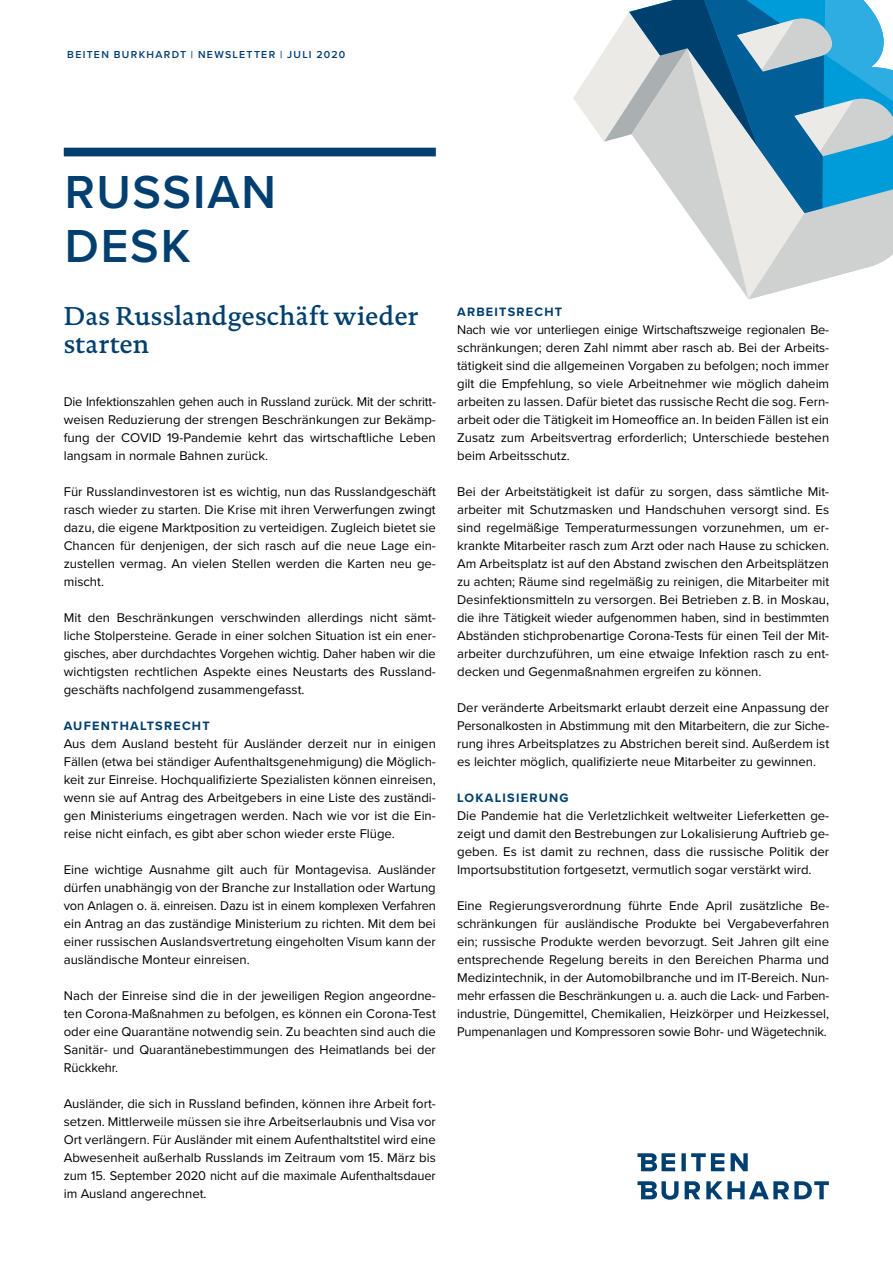
<style>
.page{position:relative;width:893px;height:1263px;background:#fff}
.page>*{position:absolute;margin:0;border:0;box-sizing:border-box;transform-origin:0 0}
.t1{font:600 48px/54px "Proxima Nova";letter-spacing:.04em;color:#003f6f}
.t2{font:500 26.25px/28.5px "DTL Documenta TOT";letter-spacing:.01em;color:#003f6f}
.t3{font:13.2px/18px "Proxima Nova";color:#000;text-align:justify}
.t4{font:700 12.6px "Proxima Nova";letter-spacing:.1em;color:#003f6f}
.t5{font:600 10.5px "Proxima Nova";letter-spacing:.125em;color:#003e77}
</style>
<div class="page">
<svg style="left:637px;top:1153px;width:111px;height:18px"></svg>
<svg style="left:637px;top:1181px;width:192px;height:19px"></svg>
<svg style="left:573px;top:0;width:320px;height:299px"></svg>
<div style="left:64px;top:148px;width:372px;height:8px;background:#003f6f"></div>
<p class="t5" style="left:67px;top:47px;width:280px">BEITEN BURKHARDT | NEWSLETTER | JULI 2020</p>
<h1 class="t1" style="left:65px;top:163px;width:213px">RUSSIAN<br>DESK</h1>
<h2 class="t2" style="left:64px;top:301px;width:356px">Das Russlandgeschäft wieder starten</h2>
<p class="t3" style="left:64px;top:393px;width:374px">Die Infektionszahlen gehen auch in Russland zurück. Mit der schritt&shy;weisen Reduzierung der strengen Beschränkungen zur Bekämp&shy;fung der COVID 19-Pandemie kehrt das wirtschaftliche Leben langsam in normale Bahnen zurück.</p>
<p class="t3" style="left:64px;top:483px;width:374px">Für Russlandinvestoren ist es wichtig, nun das Russlandgeschäft rasch wieder zu starten. Die Krise mit ihren Verwerfungen zwingt dazu, die eigene Marktposition zu verteidigen. Zugleich bietet sie Chancen für denjenigen, der sich rasch auf die neue Lage ein&shy;zustellen vermag. An vielen Stellen werden die Karten neu ge&shy;mischt.</p>
<p class="t3" style="left:64px;top:609px;width:374px">Mit den Beschränkungen verschwinden allerdings nicht sämt&shy;liche Stolpersteine. Gerade in einer solchen Situation ist ein ener&shy;gisches, aber durchdachtes Vorgehen wichtig. Daher haben wir die wichtigsten rechtlichen Aspekte eines Neustarts des Russland&shy;geschäfts nachfolgend zusammengefasst.</p>
<p class="t4" style="left:64px;top:716px;width:147px">AUFENTHALTSRECHT</p>
<p class="t3" style="left:64px;top:735px;width:374px">Aus dem Ausland besteht für Ausländer derzeit nur in einigen Fällen (etwa bei ständiger Aufenthaltsgenehmigung) die Möglich&shy;keit zur Einreise. Hochqualifizierte Spezialisten können einreisen, wenn sie auf Antrag des Arbeitgebers in eine Liste des zuständi&shy;gen Ministeriums eingetragen werden. Nach wie vor ist die Ein&shy;reise nicht einfach, es gibt aber schon wieder erste Flüge.</p>
<p class="t3" style="left:64px;top:861px;width:374px">Eine wichtige Ausnahme gilt auch für Montagevisa. Ausländer dürfen unabhängig von der Branche zur Installation oder Wartung von Anlagen o. ä. einreisen. Dazu ist in einem komplexen Verfahren ein Antrag an das zuständige Ministerium zu richten. Mit dem bei einer russischen Auslandsvertretung eingeholten Visum kann der ausländische Monteur einreisen.</p>
<p class="t3" style="left:64px;top:987px;width:374px">Nach der Einreise sind die in der jeweiligen Region angeordne&shy;ten Corona-Maßnahmen zu befolgen, es können ein Corona-Test oder eine Quarantäne notwendig sein. Zu beachten sind auch die Sanitär- und Quarantänebestimmungen des Heimatlands bei der Rückkehr.</p>
<p class="t3" style="left:64px;top:1095px;width:374px">Ausländer, die sich in Russland befinden, können ihre Arbeit fort&shy;setzen. Mittlerweile müssen sie ihre Arbeitserlaubnis und Visa vor Ort verlängern. Für Ausländer mit einem Aufenthaltstitel wird eine Abwesenheit außerhalb Russlands im Zeitraum vom 15. März bis zum 15. September 2020 nicht auf die maximale Aufenthaltsdauer im Ausland angerechnet.</p>
<p class="t4" style="left:457px;top:302px;width:107px">ARBEITSRECHT</p>
<p class="t3" style="left:457px;top:321px;width:374px">Nach wie vor unterliegen einige Wirtschaftszweige regionalen Be&shy;schränkungen; deren Zahl nimmt aber rasch ab. Bei der Arbeits&shy;tätigkeit sind die allgemeinen Vorgaben zu befolgen; noch immer gilt die Empfehlung, so viele Arbeitnehmer wie möglich daheim arbeiten zu lassen. Dafür bietet das russische Recht die sog. Fern&shy;arbeit oder die Tätigkeit im Homeoffice an. In beiden Fällen ist ein Zusatz zum Arbeitsvertrag erforderlich; Unterschiede bestehen beim Arbeitsschutz.</p>
<p class="t3" style="left:457px;top:483px;width:374px">Bei der Arbeitstätigkeit ist dafür zu sorgen, dass sämtliche Mit&shy;arbeiter mit Schutzmasken und Handschuhen versorgt sind. Es sind regelmäßige Temperaturmessungen vorzunehmen, um er&shy;krankte Mitarbeiter rasch zum Arzt oder nach Hause zu schicken.<br>Am Arbeitsplatz ist auf den Abstand zwischen den Arbeitsplätzen zu achten; Räume sind regelmäßig zu reinigen, die Mitarbeiter mit Desinfektionsmitteln zu versorgen. Bei Betrieben z. B. in Moskau, die ihre Tätigkeit wieder aufgenommen haben, sind in bestimmten Abständen stichprobenartige Corona-Tests für einen Teil der Mit&shy;arbeiter durchzuführen, um eine etwaige Infektion rasch zu ent&shy;decken und Gegenmaßnahmen ergreifen zu können.</p>
<p class="t3" style="left:457px;top:699px;width:374px">Der veränderte Arbeitsmarkt erlaubt derzeit eine Anpassung der Personalkosten in Abstimmung mit den Mitarbeitern, die zur Siche&shy;rung ihres Arbeitsplatzes zu Abstrichen bereit sind. Außerdem ist es leichter möglich, qualifizierte neue Mitarbeiter zu gewinnen.</p>
<p class="t4" style="left:457px;top:788px;width:113px">LOKALISIERUNG</p>
<p class="t3" style="left:457px;top:807px;width:374px">Die Pandemie hat die Verletzlichkeit weltweiter Lieferketten ge&shy;zeigt und damit den Bestrebungen zur Lokalisierung Auftrieb ge&shy;geben. Es ist damit zu rechnen, dass die russische Politik der Importsubstitution fortgesetzt, vermutlich sogar verstärkt wird.</p>
<p class="t3" style="left:457px;top:897px;width:374px">Eine Regierungsverordnung führte Ende April zusätzliche Be&shy;schränkungen für ausländische Produkte bei Vergabeverfahren ein; russische Produkte werden bevorzugt. Seit Jahren gilt eine entsprechende Regelung bereits in den Bereichen Pharma und Medizintechnik, in der Automobilbranche und im IT-Bereich. Nun&shy;mehr erfassen die Beschränkungen u. a. auch die Lack- und Farben&shy;industrie, Düngemittel, Chemikalien, Heizkörper und Heizkessel, Pumpenanlagen und Kompressoren sowie Bohr- und Wägetechnik.</p>
</div>
